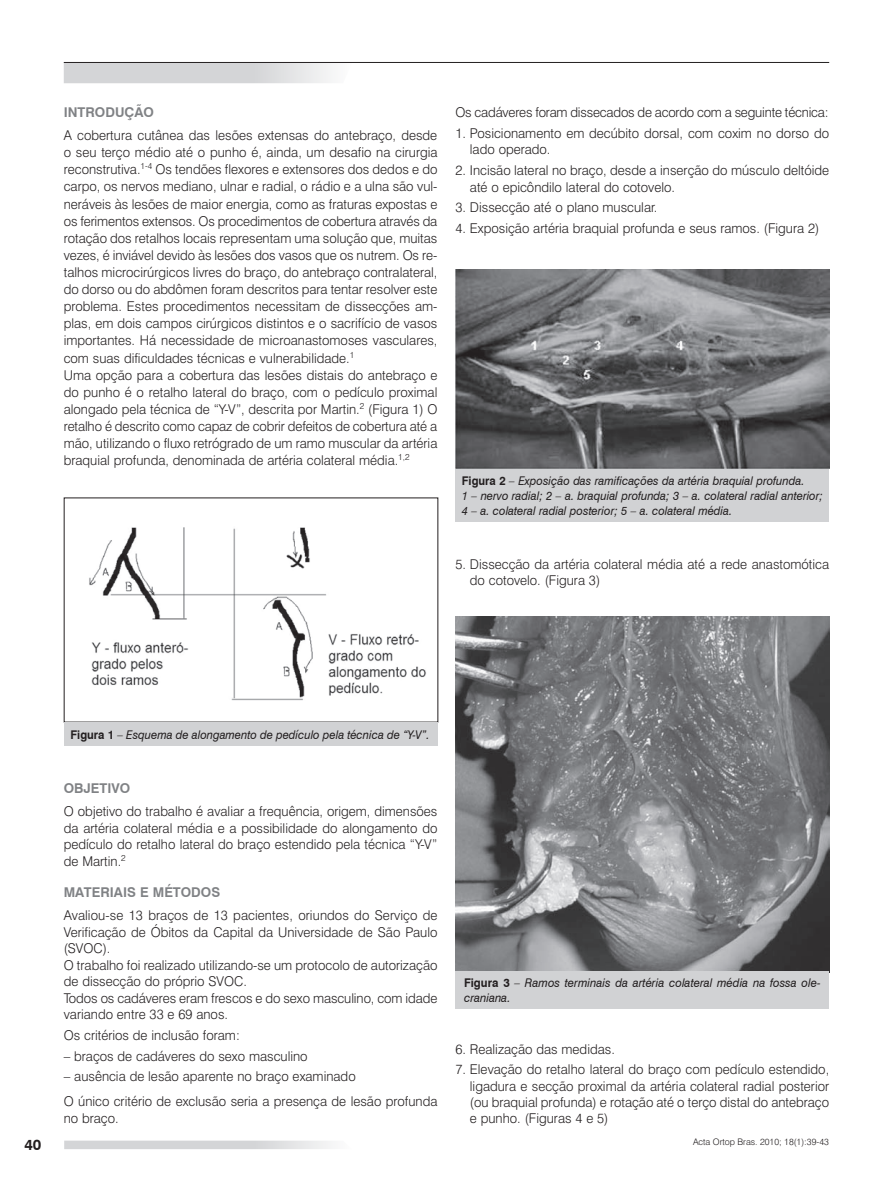
<style>
.page{position:relative;width:893px;height:1191px;background:#fff}
.page>*{position:absolute;margin:0;border:0;box-sizing:border-box;transform-origin:0 0}
.t1{font:700 15px "Swiss 721 BT";color:#231f20}
._004_TEXTO{font:300 13.5px/17.1px "Swiss 721 BT";color:#231f20}
._005_SUBTITULO{font:700 13.5px "Swiss 721 BT";color:#808285}
._006_TABELA_GRAFICO{font:italic 12px/15px "Swiss 721 BT";color:#231f20;scale:.94 1}
._006_TABELA_GRAFICO-2{font:italic 12px/15px "Swiss 721 BT";color:#231f20;scale:.95 1}
.t2{font:300 9px "Swiss 721 BT";color:#231f20}
.s1{font-weight:700;font-style:normal}
</style>
<div class="page">
<svg style="left:64px;top:63px;width:267px;height:20px;background:#d8d9db"></svg>
<svg style="left:64px;top:1140px;width:267px;height:9px"></svg>
<hr style="left:64px;top:62px;width:765px;height:1px;background:#231f20">
<img style="left:89px;top:527px;width:337px;height:174px">
<div style="left:64px;top:723px;width:374px;height:23px;background:#d1d2d4"></div>
<img style="left:455px;top:269px;width:374px;height:200px">
<div style="left:455px;top:469px;width:374px;height:52px;background:#d1d2d4"></div>
<img style="left:455px;top:616px;width:374px;height:355px">
<div style="left:455px;top:971px;width:374px;height:37px;background:#d1d2d4"></div>
<p class="_005_SUBTITULO" style="left:64px;top:104px;width:92px">INTRODUÇÃO</p>
<p class="_004_TEXTO" style="left:64px;top:127px;width:375px;text-align:justify">A cobertura cutânea das lesões extensas do antebraço, desde o seu terço médio até o punho é, ainda, um desafio na cirurgia reconstrutiva.<sup>1-4</sup> Os tendões flexores e extensores dos dedos e do carpo, os nervos mediano, ulnar e radial, o rádio e a ulna são vul&shy;neráveis às lesões de maior energia, como as fraturas expostas e os ferimentos extensos. Os procedimentos de cobertura através da rotação dos retalhos locais representam uma solução que, muitas vezes, é inviável devido às lesões dos vasos que os nutrem. Os re&shy;talhos microcirúrgicos livres do braço, do antebraço contralateral, do dorso ou do abdômen foram descritos para tentar resolver este problema. Estes procedimentos necessitam de dissecções am&shy;plas, em dois campos cirúrgicos distintos e o sacrifício de vasos importantes. Há necessidade de microanastomoses vasculares, com suas dificuldades técnicas e vulnerabilidade.<sup>1</sup></p>
<p class="_004_TEXTO" style="left:64px;top:366px;width:375px;text-align:justify">Uma opção para a cobertura das lesões distais do antebraço e do punho é o retalho lateral do braço, com o pedículo proximal alongado pela técnica de “Y-V”, descrita por Martin.<sup>2</sup> (Figura 1) O retalho é descrito como capaz de cobrir defeitos de cobertura até a mão, utilizando o fluxo retrógrado de um ramo muscular da artéria braquial profunda, denominada de artéria colateral média.<sup>1,2</sup></p>
<p class="_004_TEXTO" style="left:455px;top:104px;width:375px">Os cadáveres foram dissecados de acordo com a seguinte técnica:</p>
<p class="_004_TEXTO" style="left:470px;top:125px;width:361px;line-height:16.5px;text-indent:-14px">1. Posicionamento em decúbito dorsal, com coxim no dorso do lado operado.</p>
<p class="_004_TEXTO" style="left:470px;top:162px;width:361px;line-height:16.5px;text-indent:-14px">2. Incisão lateral no braço, desde a inserção do músculo deltóide até o epicôndilo lateral do cotovelo.</p>
<p class="_004_TEXTO" style="left:455px;top:199px;width:203px">3. Dissecção até o plano muscular.</p>
<p class="_004_TEXTO" style="left:455px;top:220px;width:365px">4. Exposição artéria braquial profunda e seus ramos. (Figura 2)</p>
<p class="_006_TABELA_GRAFICO" style="left:462px;top:473px;width:366px"><span class="s1">Figura 2</span> – Exposição das ramificações da artéria braquial profunda.</p>
<p class="_006_TABELA_GRAFICO" style="left:462px;top:488px;width:385px">1 – nervo radial; 2 – a. braquial profunda; 3 – a. colateral radial anterior;<br>4 – a. colateral radial posterior; 5 – a. colateral média.</p>
<p class="_004_TEXTO" style="left:470px;top:555px;width:361px;line-height:16.5px;text-indent:-14px">5. Dissecção da artéria colateral média até a rede anastomótica do cotovelo. (Figura 3)</p>
<p class="_006_TABELA_GRAFICO" style="left:71px;top:727px;width:383px"><span class="s1">Figura 1</span> – Esquema de alongamento de pedículo pela técnica de “Y-V”.</p>
<p class="_005_SUBTITULO" style="left:64px;top:780px;width:68px">OBJETIVO</p>
<p class="_004_TEXTO" style="left:64px;top:803px;width:375px;line-height:16.5px;text-align:justify">O objetivo do trabalho é avaliar a frequência, origem, dimensões da artéria colateral média e a possibilidade do alongamento do pedículo do retalho lateral do braço estendido pela técnica “Y-V” de Martin.<sup>2</sup></p>
<p class="_005_SUBTITULO" style="left:64px;top:884px;width:158px">MATERIAIS E MÉTODOS</p>
<p class="_004_TEXTO" style="left:64px;top:907px;width:375px;line-height:16.5px;text-align:justify">Avaliou-se 13 braços de 13 pacientes, oriundos do Serviço de Verificação de Óbitos da Capital da Universidade de São Paulo (SVOC).</p>
<p class="_004_TEXTO" style="left:64px;top:956px;width:375px;line-height:16.5px">O trabalho foi realizado utilizando-se um protocolo de autorização de dissecção do próprio SVOC.</p>
<p class="_004_TEXTO" style="left:64px;top:989px;width:375px;line-height:16.5px">Todos os cadáveres eram frescos e do sexo masculino, com idade variando entre 33 e 69 anos.</p>
<p class="_004_TEXTO" style="left:64px;top:1026px;width:178px">Os critérios de inclusão foram:</p>
<p class="_004_TEXTO" style="left:64px;top:1047px;width:245px">– braços de cadáveres do sexo masculino</p>
<p class="_004_TEXTO" style="left:64px;top:1068px;width:293px">– ausência de lesão aparente no braço examinado</p>
<p class="_004_TEXTO" style="left:64px;top:1093px;width:375px;line-height:16.5px">O único critério de exclusão seria a presença de lesão profunda no braço.</p>
<p class="_006_TABELA_GRAFICO-2" style="left:464px;top:975px;width:377px"><span class="s1">Figura 3</span> – Ramos terminais da artéria colateral média na fossa ole&shy;craniana.</p>
<p class="_004_TEXTO" style="left:455px;top:1040px;width:161px">6. Realização das medidas.</p>
<p class="_004_TEXTO" style="left:470px;top:1061px;width:361px;line-height:16.2px;text-align:justify;text-indent:-14px">7. Elevação do retalho lateral do braço com pedículo estendido, ligadura e secção proximal da artéria colateral radial posterior (ou braquial profunda) e rotação até o terço distal do antebraço e punho. (Figuras 4 e 5)</p>
<p class="t1" style="left:24px;top:1135px;width:19px">40</p>
<p class="t2" style="left:693px;top:1136px;width:137px">Acta Ortop Bras. 2010; 18(1):39-43</p>
</div>
